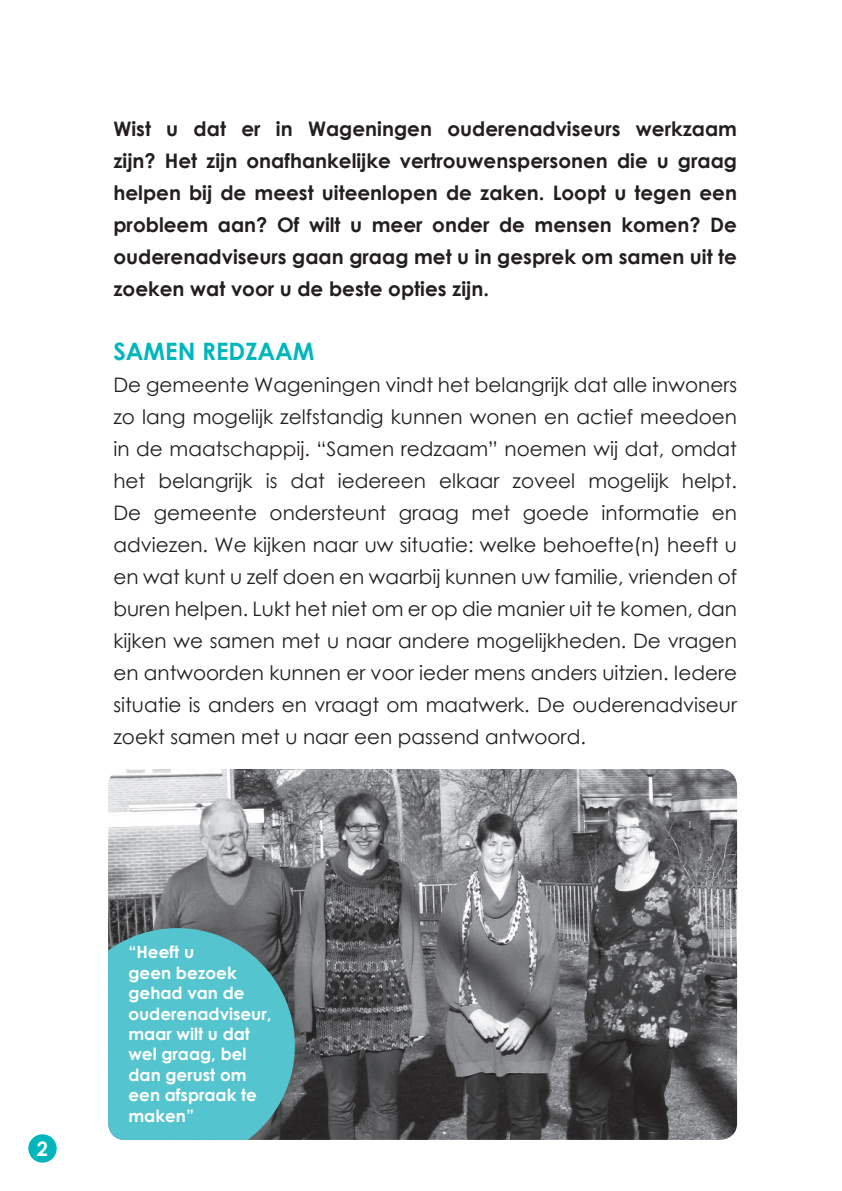
<style>
.page{position:relative;width:842px;height:1191px;background:#fff}
.page>*{position:absolute;margin:0;border:0;box-sizing:border-box;transform-origin:0 0}
.t1{font:700 24px "Century Gothic";color:#00b6bc}
.t2{font:20px/32px "Century Gothic";color:#231f20;text-align:justify}
.t3{font:700 20px/32px "Century Gothic";color:#231f20;text-align:justify}
.t4{font:700 20px "Century Gothic";color:#fff}
.t5{font:700 16.8px/20.4px "Century Gothic";color:#fff}
</style>
<div class="page">
<img style="left:108px;top:769px;width:629px;height:370px">
<svg style="left:108px;top:928px;width:187px;height:211px;background:#53b6bf"></svg>
<div style="left:28px;top:1134px;width:29px;height:28px;background:#00b6bc;border-radius:50%"></div>
<p class="t3" style="left:113px;top:112px;width:625px">Wist u dat er in Wageningen ouderenadviseurs werkzaam zijn? Het zijn onafhankelijke vertrouwenspersonen die u graag helpen bij de meest uiteenlopen de zaken. Loopt u tegen een probleem aan? Of wilt u meer onder de mensen komen? De ouderenadviseurs gaan graag met u in gesprek om samen uit te zoeken wat voor u de beste opties zijn.</p>
<p class="t1" style="left:113px;top:333px;width:203px">Samen redzaam</p>
<p class="t2" style="left:113px;top:368px;width:625px">De gemeente Wageningen vindt het belangrijk dat alle inwoners zo lang mogelijk zelfstandig kunnen wonen en actief meedoen in de maatschappij. “Samen redzaam” noemen wij dat, omdat het belangrijk is dat iedereen elkaar zoveel mogelijk helpt.<br>De gemeente ondersteunt graag met goede informatie en adviezen. We kijken naar uw situatie: welke behoefte(n) heeft u en wat kunt u zelf doen en waarbij kunnen uw familie, vrienden of buren helpen. Lukt het niet om er op die manier uit te komen, dan kijken we samen met u naar andere mogelijkheden. De vragen en antwoorden kunnen er voor ieder mens anders uitzien. Iedere situatie is anders en vraagt om maatwerk. De ouderenadviseur zoekt samen met u naar een passend antwoord.</p>
<p class="t4" style="left:37px;top:1133px;width:13px">2</p>
<p class="t5" style="left:128px;top:941px;width:145px">“Heeft u<br>geen bezoek gehad van de ouderenadviseur, maar wilt u dat wel graag, bel dan gerust om een afspraak te maken”</p>
</div>
